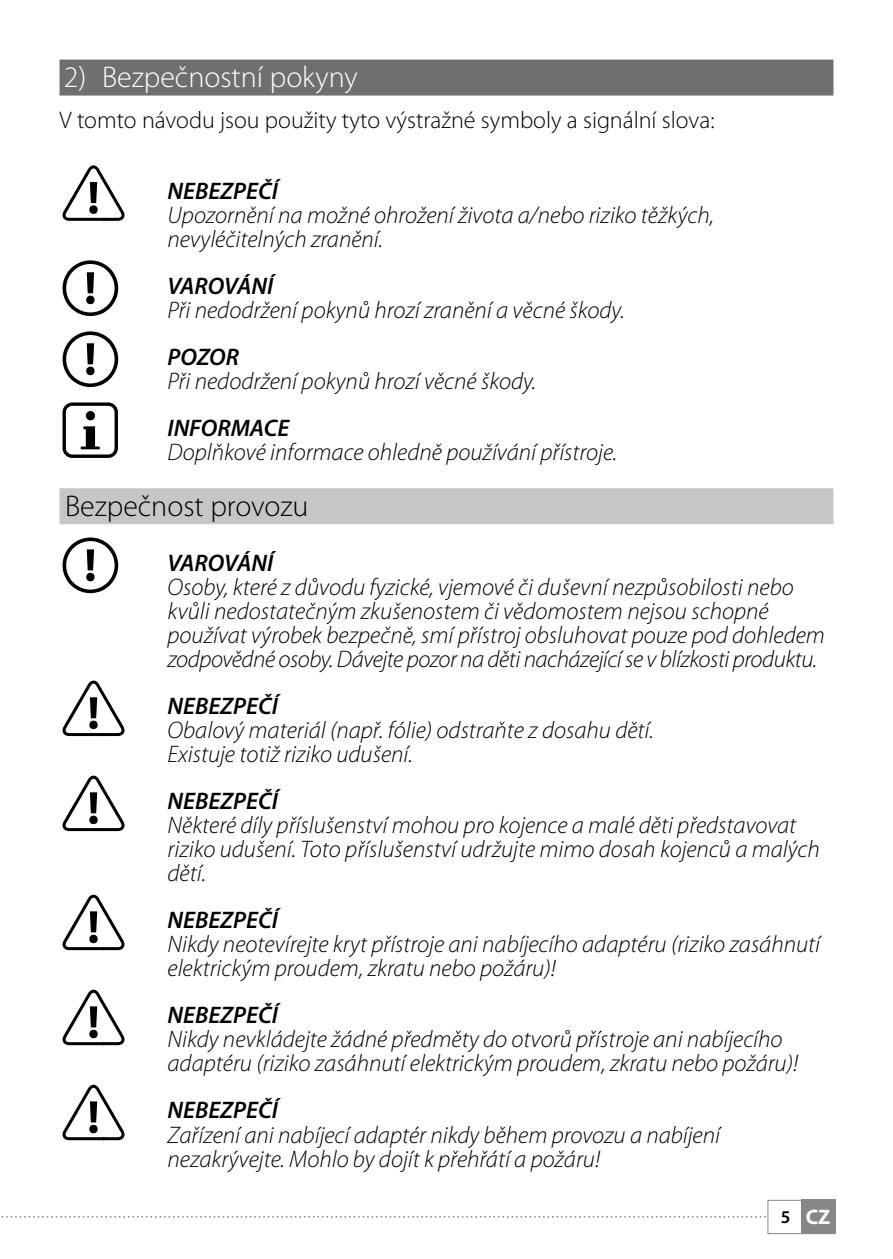
<style>
.page{position:relative;width:893px;height:1259px;background:#fff}
.page>*{position:absolute;margin:0;border:0;box-sizing:border-box;transform-origin:0 0}
.t1{font:300 30px "Myriad Pro";color:#fff}
.t2{font:300 30px "Myriad Pro";color:#000}
.t3{font:italic 300 24px/24px "Myriad Pro";color:#000}
.t4{font:italic 600 24px "Myriad Pro";color:#000}
.t5{font:300 24px "Myriad Pro";color:#000}
.t6{font:700 21px "Myriad Pro";color:#fff}
.s1{font-weight:600;font-size:18px;color:#000}
</style>
<div class="page">
<div style="left:801px;top:1200px;width:35px;height:34px;background:#878787"></div>
<div style="left:767px;top:1200px;width:69px;height:34px;border:1px solid #878787"></div>
<svg style="left:2px;top:1216px;width:764px;height:1px"></svg>
<div style="left:60px;top:60px;width:773px;height:36px;background:#706f6f"></div>
<div style="left:60px;top:488px;width:773px;height:36px;background:#c6c6c6"></div>
<p class="t1" style="left:64px;top:61px;width:295px">2) Bezpečnostní pokyny</p>
<p class="t5" style="left:60px;top:107px;width:656px">V tomto návodu jsou použity tyto výstražné symboly a signální slova:</p>
<p class="t4" style="left:168px;top:176px;width:112px">NEBEZPEČÍ</p>
<p class="t3" style="left:168px;top:204px;width:548px">Upozornění na možné ohrožení života a/nebo riziko těžkých, nevyléčitelných zranění.</p>
<p class="t4" style="left:168px;top:271px;width:107px">VAROVÁNÍ</p>
<p class="t3" style="left:168px;top:299px;width:459px">Při nedodržení pokynů hrozí zranění a věcné škody.</p>
<p class="t4" style="left:168px;top:342px;width:73px">POZOR</p>
<p class="t3" style="left:168px;top:370px;width:370px">Při nedodržení pokynů hrozí věcné škody.</p>
<p class="t4" style="left:168px;top:413px;width:123px">INFORMACE</p>
<p class="t3" style="left:168px;top:441px;width:451px">Doplňkové informace ohledně používání přístroje.</p>
<p class="t2" style="left:65px;top:489px;width:245px">Bezpečnost provozu</p>
<p class="t4" style="left:168px;top:548px;width:107px">VAROVÁNÍ</p>
<p class="t3" style="left:168px;top:576px;width:659px">Osoby, které z důvodu fyzické, vjemové či duševní nezpůsobilosti nebo kvůli nedostatečným zkušenostem či vědomostem nejsou schopné používat výrobek bezpečně, smí přístroj obsluhovat pouze pod dohledem zodpovědné osoby. Dávejte pozor na děti nacházející se v blízkosti produktu.</p>
<p class="t4" style="left:168px;top:691px;width:112px">NEBEZPEČÍ</p>
<p class="t3" style="left:168px;top:719px;width:488px">Obalový materiál (např. fólie) odstraňte z dosahu dětí.<br>Existuje totiž riziko udušení.</p>
<p class="t4" style="left:168px;top:786px;width:112px">NEBEZPEČÍ</p>
<p class="t3" style="left:168px;top:814px;width:654px">Některé díly příslušenství mohou pro kojence a malé děti představovat riziko udušení. Toto příslušenství udržujte mimo dosah kojenců a malých dětí.</p>
<p class="t4" style="left:168px;top:905px;width:112px">NEBEZPEČÍ</p>
<p class="t3" style="left:168px;top:933px;width:654px">Nikdy neotevírejte kryt přístroje ani nabíjecího adaptéru (riziko zasáhnutí elektrickým proudem, zkratu nebo požáru)!</p>
<p class="t4" style="left:168px;top:1000px;width:112px">NEBEZPEČÍ</p>
<p class="t3" style="left:168px;top:1028px;width:632px">Nikdy nevkládejte žádné předměty do otvorů přístroje ani nabíjecího adaptéru (riziko zasáhnutí elektrickým proudem, zkratu nebo požáru)!</p>
<p class="t4" style="left:168px;top:1095px;width:112px">NEBEZPEČÍ</p>
<p class="t3" style="left:168px;top:1123px;width:554px">Zařízení ani nabíjecí adaptér nikdy během provozu a nabíjení nezakrývejte. Mohlo by dojít k přehřátí a požáru!</p>
<p class="t6" style="left:781px;top:1203px;width:51px"><span class="s1">5</span> CZ</p>
</div>
